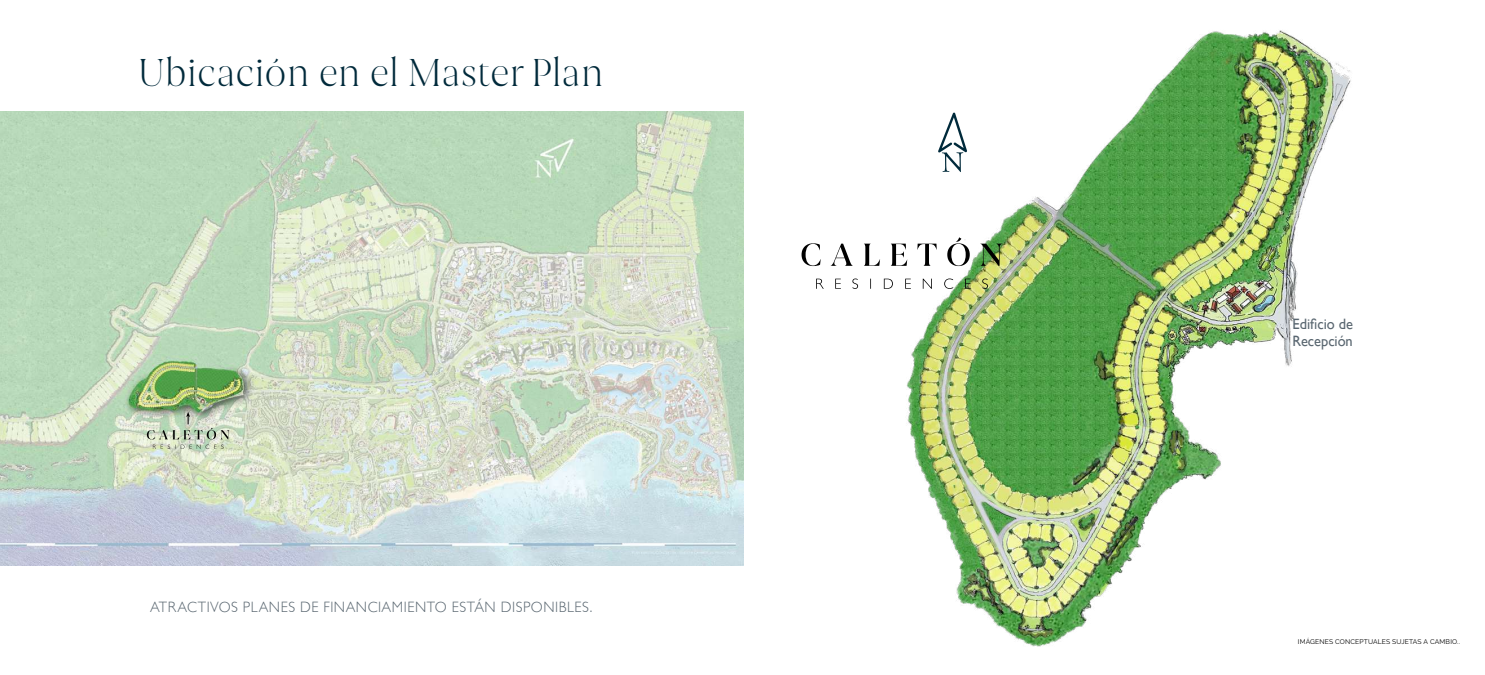
<style>
.page{position:relative;width:1485px;height:675px;background:#fff}
.page>*{position:absolute;margin:0;border:0;box-sizing:border-box;transform-origin:0 0}
.t1{font:200 37.5px "Joane";letter-spacing:-.015em;color:#002a3b}
.t2{font:300 15px "Gill Sans";letter-spacing:.035em;color:#596670}
.t3{font:15px/17.5px "Gill Sans";color:#596670;scale:.96 1}
.t4{font:6.75px "Raleway";letter-spacing:.025em;color:#000}
</style>
<div class="page">
<img style="left:905px;top:30px;width:446px;height:617px">
<svg style="left:938px;top:113px;width:29px;height:59px"></svg>
<svg style="left:816px;top:279px;width:172px;height:10px"></svg>
<svg style="left:802px;top:237px;width:200px;height:29px"></svg>
<img style="left:0;top:111px;width:743px;height:455px">
<svg style="left:153px;top:445px;width:71px;height:4px"></svg>
<svg style="left:147px;top:412px;width:82px;height:27px;background:#bcc9b5"></svg>
<h1 class="t1" style="left:138px;top:50px;width:467px">Ubicación en el Master Plan</h1>
<p class="t2" style="left:150px;top:595px;width:444px">ATRACTIVOS PLANES DE FINANCIAMIENTO ESTÁN DISPONIBLES.</p>
<p class="t3" style="left:1293px;top:315px;width:64px">Edificio de<br>Recepción</p>
<p class="t4" style="left:1298px;top:638px;width:164px">IMÁGENES CONCEPTUALES SUJETAS A CAMBIO..</p>
</div>
